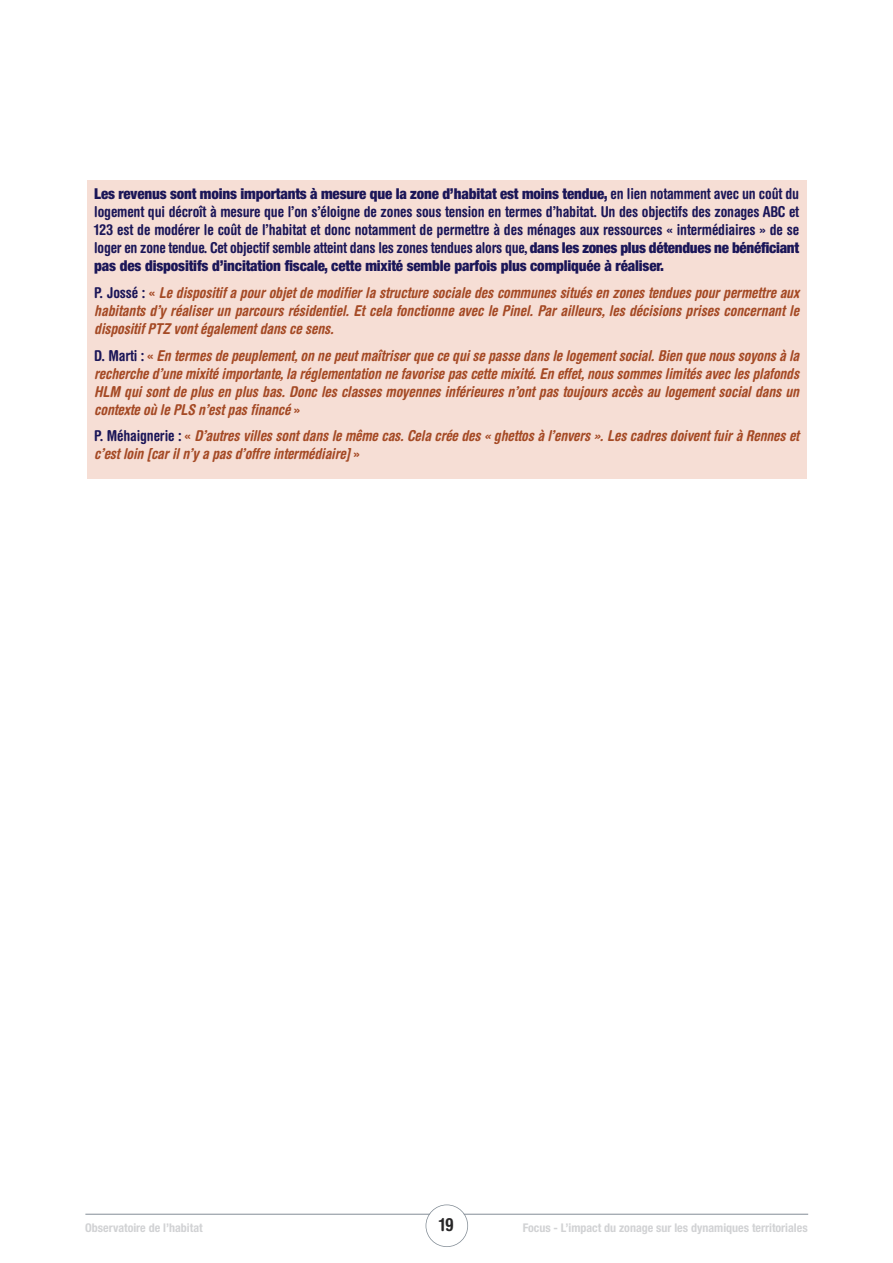
<style>
.page{position:relative;width:893px;height:1263px;background:#fff}
.page>*{position:absolute;margin:0;border:0;box-sizing:border-box;transform-origin:0 0}
.t1{font:700 condensed 18px "Helvetica Rounded LT Std";color:#272627}
.t2{font:italic 700 condensed 15px/18px "Helvetica Rounded LT Std";letter-spacing:-.01em;color:#a54a25;text-align:justify}
.t3{font:700 condensed 15px/18px "Helvetica Rounded LT Std";letter-spacing:-.015em;color:#1b1658;text-align:justify}
.t4{font:900 condensed 15px "Helvetica Neue LT Std";letter-spacing:-.01em;color:#1b1658}
.t5{font:700 condensed 12px "Helvetica Neue";color:#d1d2d4}
.s1{font-family:"Helvetica Rounded LT Std";font-weight:700}
.s2{font-family:"Helvetica Neue LT Std";font-weight:900}
.s3{font-style:normal;color:#1b1658}
.s4{font-style:normal}
</style>
<div class="page">
<hr style="left:85px;top:1214px;width:723px;height:1px;background:#838d96">
<div style="left:426px;top:1205px;width:41px;height:41px;background:#fff;border-radius:50%"></div>
<div style="left:426px;top:1204px;width:42px;height:43px;border:2px solid #838d96;border-radius:50%"></div>
<div style="left:87px;top:181px;width:720px;height:298px;background:#f6ded5"></div>
<p class="t4" style="left:94px;top:188px;width:706px">Les revenus sont moins importants à mesure que la zone d’habitat est moins tendue, <span class="s1">en lien notamment avec un coût du</span></p>
<p class="t3" style="left:94px;top:205px;width:706px">logement qui décroît à mesure que l’on s’éloigne de zones sous tension en termes d’habitat. Un des objectifs des zonages ABC et 123 est de modérer le coût de l’habitat et donc notamment de permettre à des ménages aux ressources « intermédiaires » de se loger en zone tendue. Cet objectif semble atteint dans les zones tendues alors que, <span class="s2">dans les zones plus détendues ne bénéficiant</span></p>
<p class="t4" style="left:94px;top:261px;width:571px">pas des dispositifs d’incitation fiscale, cette mixité semble parfois plus compliquée à réaliser.</p>
<p class="t2" style="left:94px;top:285px;width:706px"><span class="s3">P. Jossé :</span> <span class="s4">«</span> Le dispositif a pour objet de modifier la structure sociale des communes situés en zones tendues pour permettre aux habitants d’y réaliser un parcours résidentiel. Et cela fonctionne avec le Pinel. Par ailleurs, les décisions prises concernant le dispositif PTZ vont également dans ce sens.</p>
<p class="t2" style="left:94px;top:348px;width:706px"><span class="s3">D. Marti :</span> <span class="s4">«</span> En termes de peuplement, on ne peut maîtriser que ce qui se passe dans le logement social. Bien que nous soyons à la recherche d’une mixité importante, la réglementation ne favorise pas cette mixité. En effet, nous sommes limités avec les plafonds HLM qui sont de plus en plus bas. Donc les classes moyennes inférieures n’ont pas toujours accès au logement social dans un contexte où le PLS n’est pas financé <span class="s4">»</span></p>
<p class="t2" style="left:94px;top:428px;width:706px"><span class="s3">P. Méhaignerie :</span> <span class="s4">«</span> D’autres villes sont dans le même cas. Cela crée des « ghettos à l’envers ». Les cadres doivent fuir à Rennes et c’est loin [car il n’y a pas d’offre intermédiaire] <span class="s4">»</span></p>
<p class="t5" style="left:85px;top:1218px;width:119px">Observatoire de l’habitat</p>
<p class="t1" style="left:439px;top:1218px;width:16px">19</p>
<p class="t5" style="left:523px;top:1218px;width:286px">Focus - L’impact du zonage sur les dynamiques territoriales</p>
</div>
